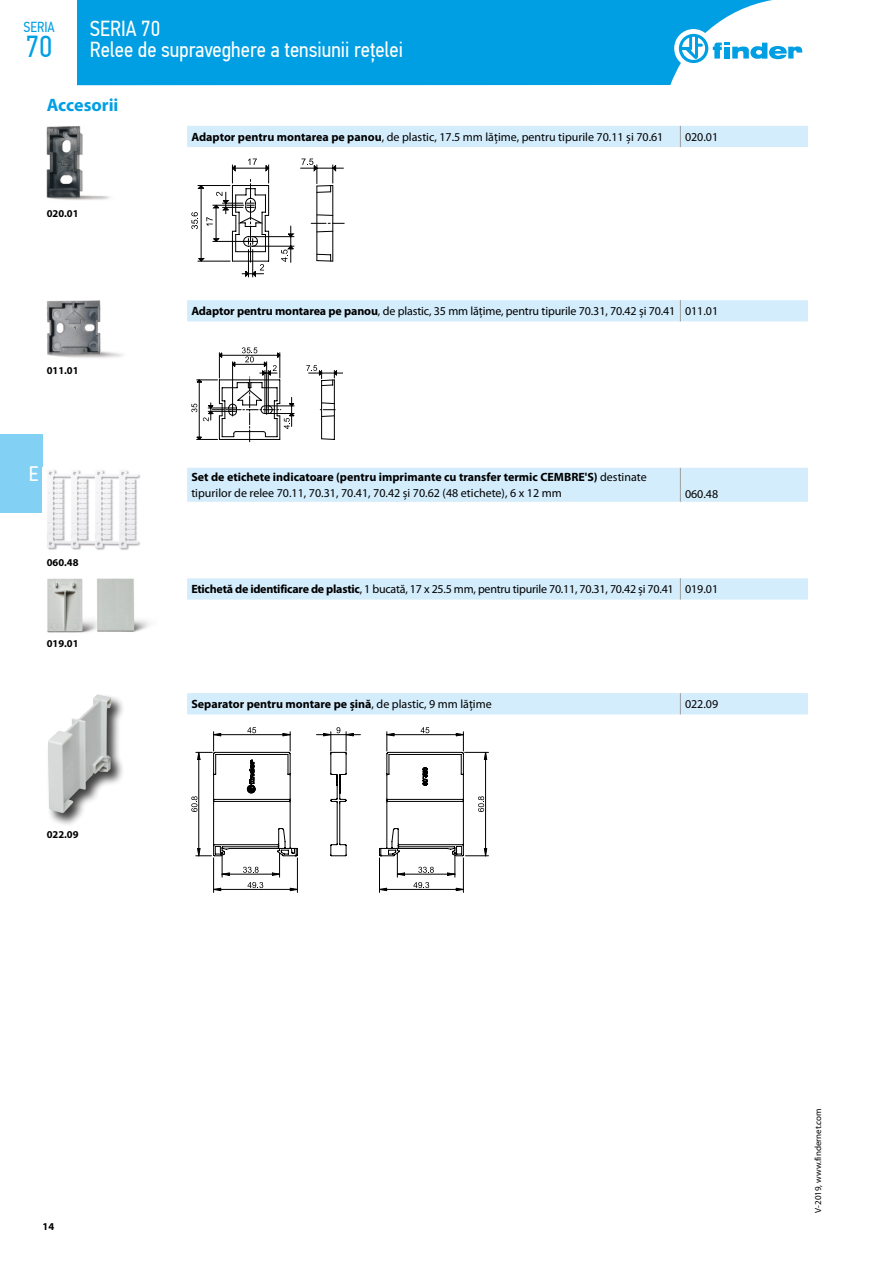
<style>
.page{position:relative;width:893px;height:1263px;background:#fff}
.page>*{position:absolute;margin:0;border:0;box-sizing:border-box;transform-origin:0 0}
.t1{font:30.3px "PF Din Text Cond Pro";color:#009fe3}
.t2{font:21.75px/21px "PF Din Text Cond Pro";color:#fff}
.t3{font:21px "PF Din Text Cond Pro";color:#fff}
.t4{font:700 18px "Myriad Pro";color:#009fe3}
.t5{font:14.55px "PF Din Text Cond Pro";color:#009fe3}
.t6{font:12px/16.2px "Myriad Pro";color:#000}
.t7{font:12px "Myriad Pro";letter-spacing:-.02em;color:#000}
.t8{font:700 12px "Myriad Pro";color:#000}
.t9{font:700 10.5px "Myriad Pro";color:#000}
.t10{font:9px "Myriad Pro";color:#000}
.s1{font-weight:700}
.s2{font-weight:400}
</style>
<div class="page">
<div style="left:0;top:434px;width:43px;height:78px;background:#83d0f5"></div>
<svg style="left:187px;top:126px;width:621px;height:588px"></svg>
<svg style="left:680px;top:126px;width:1px;height:21px"></svg>
<svg style="left:680px;top:300px;width:1px;height:21px"></svg>
<svg style="left:680px;top:578px;width:1px;height:22px"></svg>
<svg style="left:680px;top:693px;width:1px;height:21px"></svg>
<hr style="left:680px;top:468px;width:1px;height:34px;background:#9d9d9c">
<img style="left:47px;top:126px;width:63px;height:74px">
<svg style="left:191px;top:158px;width:153px;height:119px"></svg>
<img style="left:47px;top:300px;width:76px;height:58px">
<svg style="left:306px;top:365px;width:37px;height:75px"></svg>
<svg style="left:191px;top:347px;width:103px;height:95px"></svg>
<img style="left:47px;top:470px;width:94px;height:80px">
<img style="left:47px;top:578px;width:103px;height:55px">
<div style="left:47px;top:693px;width:78px;height:134px;background:#000;opacity:.75"></div>
<img style="left:48px;top:694px;width:63px;height:119px">
<hr style="left:213px;top:858px;width:1px;height:34px;background:#000">
<hr style="left:297px;top:858px;width:1px;height:34px;background:#000">
<hr style="left:379px;top:858px;width:1px;height:34px;background:#000">
<hr style="left:463px;top:858px;width:1px;height:34px;background:#000">
<svg style="left:191px;top:727px;width:297px;height:164px"></svg>
<hr style="left:379px;top:889px;width:84px;height:1px;background:#000">
<div style="left:77px;top:0;width:695px;height:85px;background:#009fe3"></div>
<div style="left:674px;top:29px;width:39px;height:39px;background:#fff;border-radius:50%"></div>
<svg style="left:679px;top:34px;width:124px;height:29px"></svg>
<p class="t5" style="left:23px;top:19px;width:33px">SERIA</p>
<h1 class="t1" style="left:26px;top:28px;width:28px">70</h1>
<h2 class="t2" style="left:90px;top:18px;width:315px">SERIA 70<br>Relee de supraveghere a tensiunii reţelei</h2>
<h3 class="t4" style="left:47px;top:93px;width:73px">Accesorii</h3>
<p class="t9" style="left:47px;top:206px;width:33px">020.01</p>
<p class="t9" style="left:47px;top:364px;width:33px">011.01</p>
<h3 class="t3" style="left:29px;top:461px;width:11px">E</h3>
<p class="t9" style="left:47px;top:555px;width:33px">060.48</p>
<p class="t9" style="left:47px;top:636px;width:33px">019.01</p>
<p class="t9" style="left:47px;top:828px;width:33px">022.09</p>
<p class="t6" style="left:191px;top:129px;width:474px"><span class="s1">Adaptor pentru montarea pe panou</span>, de plastic, 17.5 mm lăţime, pentru tipurile 70.11 şi 70.61</p>
<p class="t6" style="left:685px;top:129px;width:35px">020.01</p>
<p class="t6" style="left:191px;top:303px;width:528px"><span class="s1">Adaptor pentru montarea pe panou</span>, de plastic, 35 mm lăţime, pentru tipurile 70.31, 70.42 şi 70.41 011.01</p>
<p class="t6" style="left:191px;top:469px;width:457px"><span class="s1">Set de etichete indicatoare (pentru imprimante cu transfer termic CEMBRE'S)</span> destinate tipurilor de relee 70.11, 70.31, 70.41, 70.42 şi 70.62 (48 etichete), 6 x 12 mm</p>
<p class="t6" style="left:685px;top:485px;width:35px">060.48</p>
<p class="t7" style="left:191px;top:582px;width:528px"><span class="s1">Etichetă de identificare de plastic</span>, 1 bucată, 17 x 25.5 mm, pentru tipurile 70.11, 70.31, 70.42 şi 70.41 019.01</p>
<p class="t8" style="left:191px;top:696px;width:302px">Separator pentru montare pe şină<span class="s2">, de plastic, 9 mm lăţime</span></p>
<p class="t6" style="left:685px;top:696px;width:35px">022.09</p>
<p class="t9" style="left:43px;top:1219px;width:13px">14</p>
<p class="t10" style="left:812px;top:1213px;width:106px;rotate:-90deg">V-2019, www.findernet.com</p>
</div>
